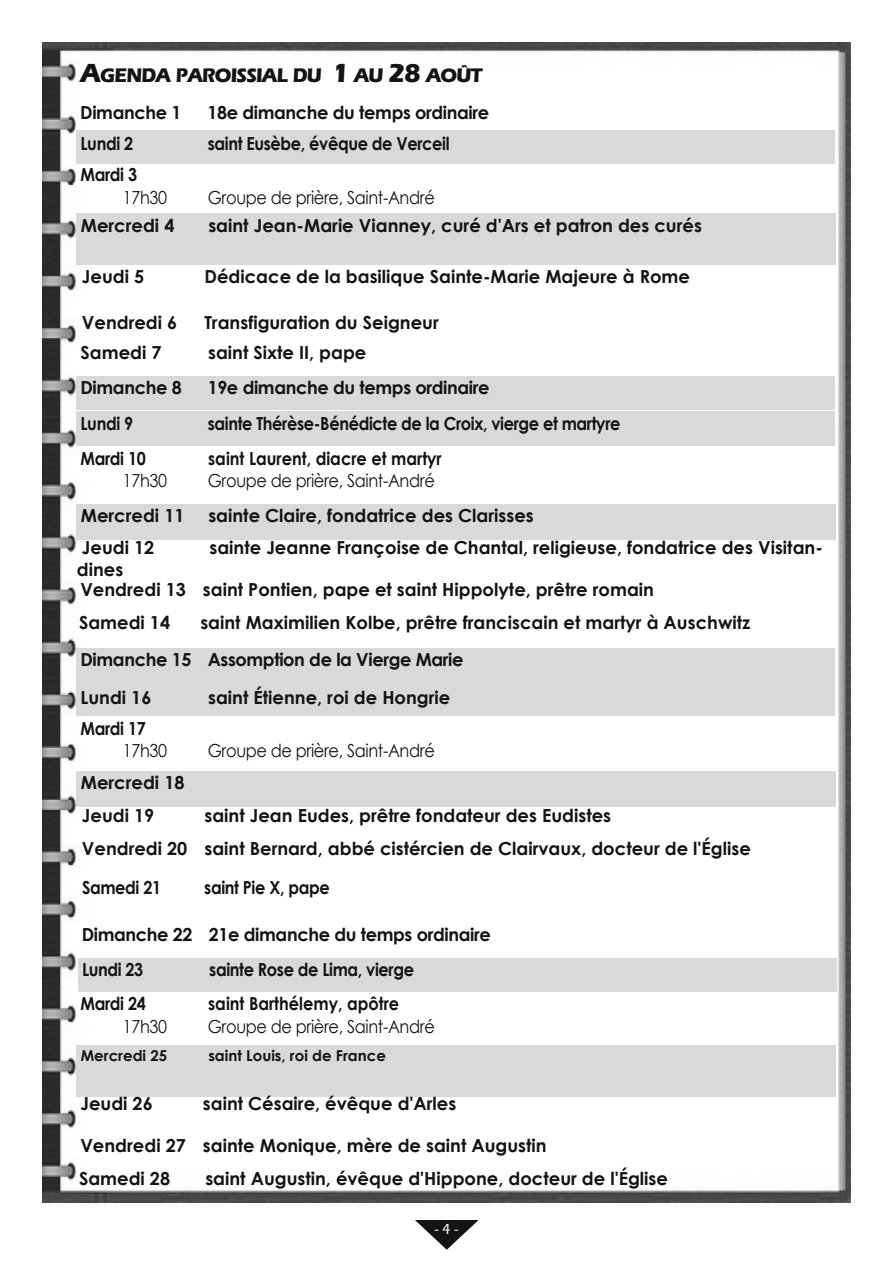
<style>
.page{position:relative;width:893px;height:1263px;background:#fff}
.page>*{position:absolute;margin:0;border:0;box-sizing:border-box;transform-origin:0 0}
.t1{font:700 20.25px "Eras ITC";letter-spacing:-.04em;color:#161413;scale:.95 1}
.t2{font:700 18px/37.5px "Century Gothic";color:#161413}
.t3{font:18px "Century Gothic";letter-spacing:-.02em;color:#161413;scale:.9 1}
.t4{font:700 18px "Century Gothic";letter-spacing:-.02em;color:#161413;scale:.9 1}
.t5{font:700 18px/35px "Century Gothic";letter-spacing:-.02em;color:#161413}
.t6{font:700 18px "Century Gothic";color:#161413;scale:.9 1}
.t7{font:700 15px "Century Gothic";color:#161413}
.t8{font:500 15px "Eras ITC";color:#fff}
.s1{font-size:27px}
</style>
<div class="page">
<svg style="left:415px;top:1220px;width:64px;height:30px"></svg>
<img style="left:43px;top:43px;width:807px;height:1159px">
<div style="left:76px;top:131px;width:759px;height:33px;background:#d8d9da"></div>
<div style="left:76px;top:376px;width:759px;height:34px;background:#d8d9da"></div>
<div style="left:77px;top:213px;width:759px;height:51px;background:#d8d9da"></div>
<div style="left:76px;top:411px;width:759px;height:35px;background:#d8d9da"></div>
<div style="left:77px;top:504px;width:759px;height:35px;background:#d8d9da"></div>
<div style="left:76px;top:648px;width:759px;height:34px;background:#d8d9da"></div>
<div style="left:76px;top:683px;width:759px;height:33px;background:#d8d9da"></div>
<div style="left:77px;top:771px;width:759px;height:35px;background:#d8d9da"></div>
<div style="left:78px;top:959px;width:759px;height:33px;background:#d8d9da"></div>
<div style="left:77px;top:1046px;width:759px;height:51px;background:#d8d9da"></div>
<p class="t1" style="left:80px;top:63px;width:425px"><span class="s1">A</span>GENDA PAROISSIAL DU <span class="s1">1</span> AU <span class="s1">28</span> AOÛT</p>
<p class="t5" style="left:80px;top:94px;width:103px">Dimanche 1</p>
<p class="t5" style="left:207px;top:94px;width:283px">18e dimanche du temps ordinaire</p>
<p class="t6" style="left:81px;top:131px;width:60px">Lundi 2</p>
<p class="t4" style="left:208px;top:131px;width:270px">saint Eusèbe, évêque de Verceil</p>
<p class="t6" style="left:81px;top:163px;width:64px">Mardi 3</p>
<p class="t3" style="left:123px;top:186px;width:51px">17h30</p>
<p class="t3" style="left:208px;top:186px;width:254px">Groupe de prière, Saint-André</p>
<p class="t2" style="left:81px;top:206px;width:95px">Mercredi 4</p>
<p class="t2" style="left:208px;top:206px;width:495px">saint Jean-Marie Vianney, curé d'Ars et patron des curés</p>
<p class="t2" style="left:82px;top:257px;width:64px">Jeudi 5</p>
<p class="t2" style="left:204px;top:257px;width:487px">Dédicace de la basilique Sainte-Marie Majeure à Rome</p>
<p class="t2" style="left:82px;top:303px;width:97px">Vendredi 6</p>
<p class="t2" style="left:204px;top:303px;width:236px">Transfiguration du Seigneur</p>
<p class="t2" style="left:81px;top:334px;width:82px">Samedi 7</p>
<p class="t2" style="left:208px;top:334px;width:160px">saint Sixte II, pape</p>
<p class="t5" style="left:81px;top:369px;width:103px">Dimanche 8</p>
<p class="t5" style="left:208px;top:369px;width:283px">19e dimanche du temps ordinaire</p>
<p class="t6" style="left:81px;top:412px;width:60px">Lundi 9</p>
<p class="t4" style="left:208px;top:412px;width:460px">sainte Thérèse-Bénédicte de la Croix, vierge et martyre</p>
<p class="t6" style="left:81px;top:447px;width:74px">Mardi 10</p>
<p class="t6" style="left:208px;top:447px;width:261px">saint Laurent, diacre et martyr</p>
<p class="t3" style="left:123px;top:469px;width:51px">17h30</p>
<p class="t3" style="left:208px;top:469px;width:254px">Groupe de prière, Saint-André</p>
<p class="t2" style="left:81px;top:496px;width:105px">Mercredi 11</p>
<p class="t2" style="left:208px;top:496px;width:327px">sainte Claire, fondatrice des Clarisses</p>
<p class="t2" style="left:82px;top:528px;width:74px">Jeudi 12</p>
<p class="t2" style="left:209px;top:528px;width:615px">sainte Jeanne Françoise de Chantal, religieuse, fondatrice des Visitan-</p>
<p class="t2" style="left:77px;top:559px;width:579px;line-height:19.8px">dines<br>Vendredi 13 saint Pontien, pape et saint Hippolyte, prêtre romain</p>
<p class="t2" style="left:79px;top:603px;width:93px">Samedi 14</p>
<p class="t2" style="left:81px;top:603px;width:671px;text-indent:120px">saint Maximilien Kolbe, prêtre franciscain et martyr à Auschwitz<br>Dimanche 15 Assomption de la Vierge Marie<br>Lundi 16</p>
<p class="t2" style="left:208px;top:678px;width:244px">saint Étienne, roi de Hongrie</p>
<p class="t6" style="left:81px;top:717px;width:74px">Mardi 17</p>
<p class="t3" style="left:123px;top:739px;width:51px">17h30</p>
<p class="t3" style="left:208px;top:739px;width:254px">Groupe de prière, Saint-André</p>
<p class="t2" style="left:81px;top:765px;width:105px;line-height:33px">Mercredi 18<br>Jeudi 19</p>
<p class="t2" style="left:82px;top:798px;width:670px;line-height:33px;text-indent:123px">saint Jean Eudes, prêtre fondateur des Eudistes<br>Vendredi 20 saint Bernard, abbé cistércien de Clairvaux, docteur de l'Église</p>
<p class="t4" style="left:82px;top:875px;width:89px">Samedi 21</p>
<p class="t4" style="left:204px;top:875px;width:141px">saint Pie X, pape</p>
<p class="t5" style="left:82px;top:917px;width:410px">Dimanche 22 21e dimanche du temps ordinaire<br>Lundi 23</p>
<p class="t4" style="left:209px;top:958px;width:229px">sainte Rose de Lima, vierge</p>
<p class="t6" style="left:81px;top:992px;width:74px">Mardi 24</p>
<p class="t6" style="left:208px;top:992px;width:214px">saint Barthélemy, apôtre</p>
<p class="t3" style="left:123px;top:1014px;width:51px">17h30</p>
<p class="t3" style="left:208px;top:1014px;width:254px">Groupe de prière, Saint-André</p>
<p class="t7" style="left:81px;top:1046px;width:88px">Mercredi 25</p>
<p class="t7" style="left:208px;top:1046px;width:179px">saint Louis, roi de France</p>
<p class="t2" style="left:80px;top:1084px;width:74px">Jeudi 26</p>
<p class="t2" style="left:203px;top:1084px;width:255px">saint Césaire, évêque d'Arles</p>
<p class="t2" style="left:79px;top:1129px;width:469px;line-height:33.2px">Vendredi 27 sainte Monique, mère de saint Augustin<br>Samedi 28</p>
<p class="t2" style="left:205px;top:1159px;width:464px">saint Augustin, évêque d'Hippone, docteur de l'Église</p>
<p class="t8" style="left:435px;top:1221px;width:25px">-4-</p>
</div>
